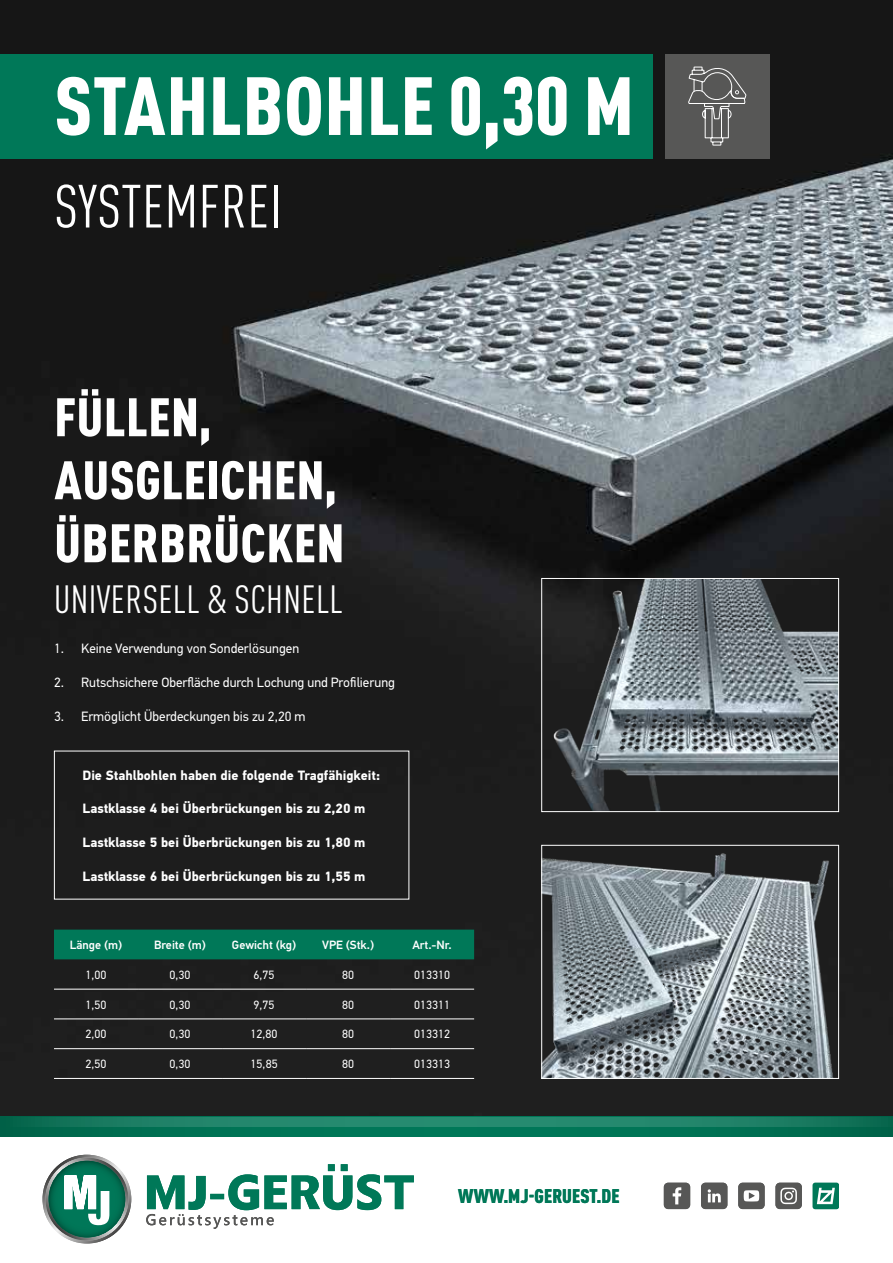
<style>
.page{position:relative;width:893px;height:1263px;background:#fff}
.page>*{position:absolute;margin:0;border:0;box-sizing:border-box;transform-origin:0 0}
.t1{font:900 condensed 81.15px "DIN Pro";letter-spacing:.01em;color:#fff}
.t2{font:condensed 60px "DIN Pro";letter-spacing:.01em;color:#fff}
.t3{font:900 condensed 53.4px/63px "DIN Pro";letter-spacing:.01em;color:#fff}
.t4{font:condensed 38.85px "DIN Pro";letter-spacing:.01em;color:#fff}
.t5{font:900 condensed 19.5px "DIN Pro";letter-spacing:.01em;color:#007858}
.t6{font:700 13.5px "PFDIN Text Pro";color:#fff}
.t7{font:13.5px "PFDIN Text Pro";color:#fff}
.t8{font:12px "PFDIN Text Pro";color:#fff}
.t9{font:500 12px "PFDIN Text Pro";color:#fff}
</style>
<div class="page">
<img style="left:0;top:0;width:893px;height:1117px">
<img style="left:543px;top:580px;width:294px;height:230px">
<div style="left:541px;top:578px;width:298px;height:234px;border:1px solid #fff"></div>
<img style="left:543px;top:847px;width:294px;height:230px">
<div style="left:541px;top:845px;width:298px;height:234px;border:1px solid #fff"></div>
<div style="left:54px;top:929px;width:420px;height:30px;background:#007858"></div>
<hr style="left:54px;top:989px;width:84px;height:1px;background:#fff">
<hr style="left:138px;top:989px;width:84px;height:1px;background:#fff">
<hr style="left:222px;top:989px;width:84px;height:1px;background:#fff">
<hr style="left:390px;top:989px;width:84px;height:1px;background:#fff">
<hr style="left:54px;top:1018px;width:84px;height:1px;background:#fff">
<hr style="left:138px;top:1018px;width:84px;height:1px;background:#fff">
<hr style="left:222px;top:1018px;width:84px;height:1px;background:#fff">
<hr style="left:390px;top:1018px;width:84px;height:1px;background:#fff">
<hr style="left:306px;top:989px;width:84px;height:1px;background:#fff">
<hr style="left:306px;top:1018px;width:84px;height:1px;background:#fff">
<hr style="left:54px;top:1048px;width:84px;height:1px;background:#fff">
<hr style="left:138px;top:1048px;width:84px;height:1px;background:#fff">
<hr style="left:222px;top:1048px;width:84px;height:1px;background:#fff">
<hr style="left:390px;top:1048px;width:84px;height:1px;background:#fff">
<hr style="left:54px;top:1078px;width:84px;height:1px;background:#fff">
<hr style="left:138px;top:1078px;width:84px;height:1px;background:#fff">
<hr style="left:222px;top:1078px;width:84px;height:1px;background:#fff">
<hr style="left:390px;top:1078px;width:84px;height:1px;background:#fff">
<hr style="left:306px;top:1048px;width:84px;height:1px;background:#fff">
<hr style="left:306px;top:1078px;width:84px;height:1px;background:#fff">
<div style="left:0;top:54px;width:652px;height:104px;background:#007858"></div>
<svg style="left:0;top:1126px;width:893px;height:10px;background:#037255"></svg>
<svg style="left:0;top:1117px;width:893px;height:9px;background:#1e8167"></svg>
<svg style="left:43px;top:1155px;width:88px;height:88px"></svg>
<svg style="left:146px;top:1164px;width:268px;height:65px"></svg>
<div style="left:813px;top:1183px;width:26px;height:26px;background:#007858;border-radius:2px"></div>
<svg style="left:817px;top:1188px;width:18px;height:16px"></svg>
<div style="left:664px;top:1183px;width:26px;height:26px;background:#575756;border-radius:4px"></div>
<svg style="left:673px;top:1187px;width:8px;height:17px"></svg>
<div style="left:738px;top:1183px;width:27px;height:26px;background:#575756;border-radius:4px"></div>
<svg style="left:744px;top:1190px;width:15px;height:11px"></svg>
<div style="left:775px;top:1183px;width:27px;height:26px;background:#575756;border-radius:4px"></div>
<svg style="left:780px;top:1188px;width:17px;height:16px"></svg>
<div style="left:701px;top:1183px;width:26px;height:26px;background:#575756;border-radius:4px"></div>
<svg style="left:708px;top:1189px;width:13px;height:13px"></svg>
<div style="left:665px;top:54px;width:104px;height:104px;background:#575756"></div>
<svg style="left:688px;top:66px;width:59px;height:80px"></svg>
<h1 class="t1" style="left:54px;top:45px;width:581px">STAHLBOHLE 0,30 M</h1>
<h2 class="t2" style="left:54px;top:165px;width:229px">SYSTEMFREI</h2>
<h3 class="t3" style="left:54px;top:381px;width:292px">FÜLLEN,<br>AUSGLEICHEN,<br>ÜBERBRÜCKEN</h3>
<h3 class="t4" style="left:54px;top:572px;width:290px">UNIVERSELL &amp; SCHNELL</h3>
<p class="t7" style="left:54px;top:640px;width:247px">1. Keine Verwendung von Sonderlösungen</p>
<p class="t7" style="left:54px;top:674px;width:343px">2. Rutschsichere Oberfläche durch Lochung und Profilierung</p>
<p class="t7" style="left:54px;top:708px;width:253px">3. Ermöglicht Überdeckungen bis zu 2,20 m</p>
<p class="t6" style="left:82px;top:767px;width:299px">Die Stahlbohlen haben die folgende Tragfähigkeit:</p>
<p class="t6" style="left:82px;top:800px;width:285px">Lastklasse 4 bei Überbrückungen bis zu 2,20 m</p>
<p class="t6" style="left:82px;top:834px;width:285px">Lastklasse 5 bei Überbrückungen bis zu 1,80 m</p>
<p class="t6" style="left:82px;top:868px;width:285px">Lastklasse 6 bei Überbrückungen bis zu 1,55 m</p>
<p class="t9" style="left:70px;top:938px;width:54px">Länge (m)</p>
<p class="t9" style="left:154px;top:938px;width:53px">Breite (m)</p>
<p class="t9" style="left:232px;top:938px;width:66px">Gewicht (kg)</p>
<p class="t9" style="left:322px;top:938px;width:53px">VPE (Stk.)</p>
<p class="t9" style="left:412px;top:938px;width:41px">Art.-Nr.</p>
<p class="t8" style="left:86px;top:967px;width:23px">1,00</p>
<p class="t8" style="left:170px;top:967px;width:23px">0,30</p>
<p class="t8" style="left:254px;top:967px;width:23px">6,75</p>
<p class="t8" style="left:342px;top:967px;width:13px">80</p>
<p class="t8" style="left:414px;top:967px;width:37px">013310</p>
<p class="t8" style="left:86px;top:997px;width:23px">1,50</p>
<p class="t8" style="left:170px;top:997px;width:23px">0,30</p>
<p class="t8" style="left:254px;top:997px;width:23px">9,75</p>
<p class="t8" style="left:342px;top:997px;width:13px">80</p>
<p class="t8" style="left:414px;top:997px;width:37px">013311</p>
<p class="t8" style="left:86px;top:1027px;width:23px">2,00</p>
<p class="t8" style="left:170px;top:1027px;width:23px">0,30</p>
<p class="t8" style="left:251px;top:1027px;width:29px">12,80</p>
<p class="t8" style="left:342px;top:1027px;width:13px">80</p>
<p class="t8" style="left:414px;top:1027px;width:37px">013312</p>
<p class="t8" style="left:86px;top:1057px;width:23px">2,50</p>
<p class="t8" style="left:170px;top:1057px;width:23px">0,30</p>
<p class="t8" style="left:251px;top:1057px;width:29px">15,85</p>
<p class="t8" style="left:342px;top:1057px;width:13px">80</p>
<p class="t8" style="left:414px;top:1057px;width:37px">013313</p>
<h3 class="t5" style="left:458px;top:1181px;width:163px">WWW.MJ-GERUEST.DE</h3>
</div>
